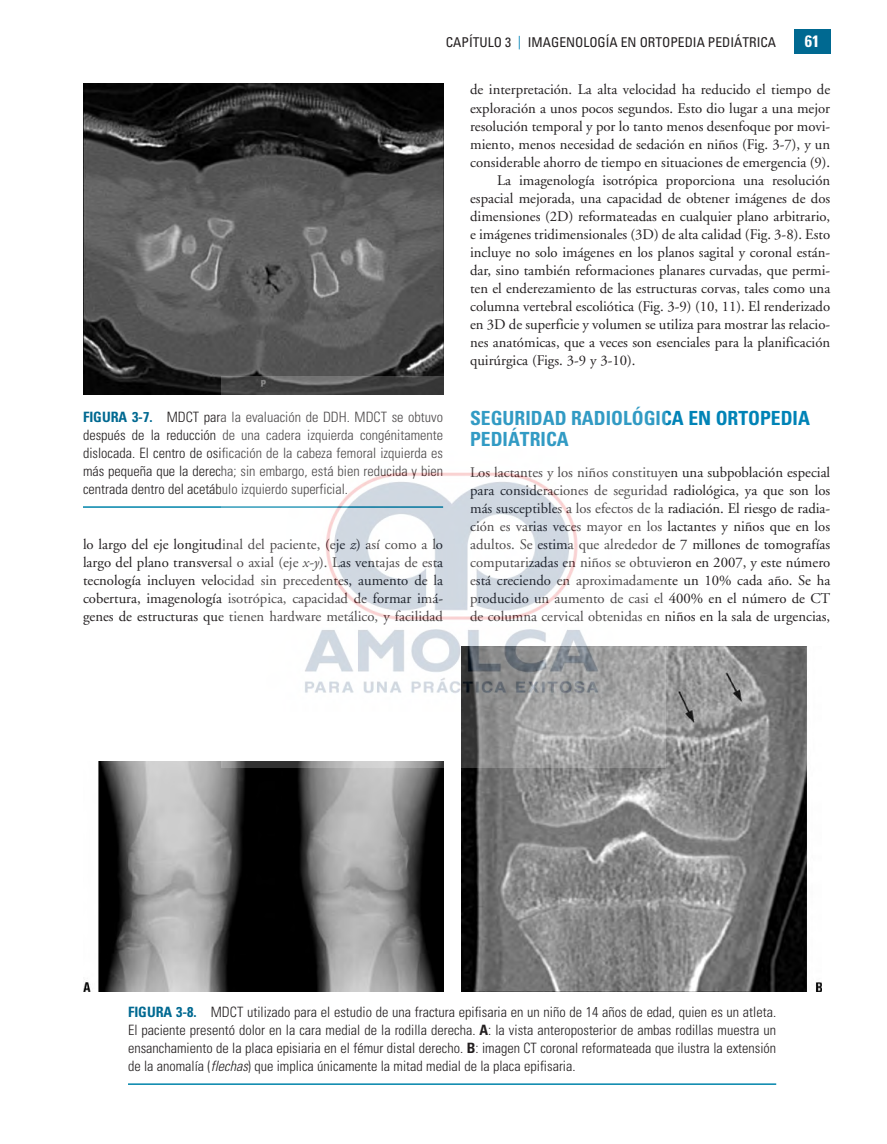
<style>
.page{position:relative;width:887px;height:1144px;background:#fff}
.page>*{position:absolute;margin:0;border:0;box-sizing:border-box;transform-origin:0 0}
.t1{font:700 condensed 19.5px/21px "Univers";color:#0083b6}
.t2{font:700 condensed 16.5px "Univers";color:#fff}
.t3{font:14.7px/18px "Adobe Garamond";color:#231f20;text-align:justify}
.t4{font:300 condensed 14.25px/18px "Univers";color:#231f20;text-align:justify}
.t5{font:condensed 13.5px "Univers";color:#231f20}
.s1{color:#0083b6}
.s2{font-weight:700;color:#006991}
.s3{font-style:italic}
.s4{font-weight:700}
</style>
<div class="page">
<div style="left:794px;top:30px;width:36px;height:24px;background:#006991"></div>
<img style="left:83px;top:84px;width:360px;height:311px">
<hr style="left:83px;top:506px;width:360px;height:2px;background:#0184aa">
<img style="left:83px;top:761px;width:360px;height:230px">
<img style="left:461px;top:646px;width:360px;height:345px">
<hr style="left:128px;top:1083px;width:648px;height:2px;background:#0184aa">
<img style="left:222px;top:376px;width:443px;height:392px">
<p class="t5" style="left:446px;top:34px;width:332px">CAPÍTULO 3 <span class="s1">|</span> IMAGENOLOGÍA EN ORTOPEDIA PEDIÁTRICA</p>
<p class="t2" style="left:805px;top:31px;width:16px">61</p>
<p class="t4" style="left:83px;top:408px;width:362px"><span class="s2">FIGURA 3-7.</span> MDCT para la evaluación de DDH. MDCT se obtuvo después de la reducción de una cadera izquierda congénitamente dislocada. El centro de osificación de la cabeza femoral izquierda es más pequeña que la derecha; sin embargo, está bien reducida y bien centrada dentro del acetábulo izquierdo superficial.</p>
<p class="t3" style="left:83px;top:536px;width:362px">lo largo del eje longitudinal del paciente, (eje <span class="s3">z</span>) así como a lo largo del plano transversal o axial (eje <span class="s3">x-y</span>). Las ventajas de esta tecnología incluyen velocidad sin precedentes, aumento de la cobertura, imagenología isotrópica, capacidad de formar imá&shy;genes de estructuras que tienen hardware metálico, y facilidad</p>
<p class="t3" style="left:470px;top:81px;width:362px">de interpretación. La alta velocidad ha reducido el tiempo de</p>
<p class="t3" style="left:470px;top:99px;width:361px">exploración a unos pocos segundos. Esto dio lugar a una mejor</p>
<p class="t3" style="left:470px;top:117px;width:362px">resolución temporal y por lo tanto menos desenfoque por movi-</p>
<p class="t3" style="left:470px;top:135px;width:361px">miento, menos necesidad de sedación en niños (Fig. 3-7), y un</p>
<p class="t3" style="left:470px;top:153px;width:362px">considerable ahorro de tiempo en situaciones de emergencia (9).</p>
<p class="t3" style="left:497px;top:171px;width:334px">La imagenología isotrópica proporciona una resolución</p>
<p class="t3" style="left:470px;top:189px;width:362px">espacial mejorada, una capacidad de obtener imágenes de dos</p>
<p class="t3" style="left:470px;top:208px;width:362px">dimensiones (2D) reformateadas en cualquier plano arbitrario,</p>
<p class="t3" style="left:470px;top:226px;width:361px">e imágenes tridimensionales (3D) de alta calidad (Fig. 3-8). Esto</p>
<p class="t3" style="left:470px;top:244px;width:362px">incluye no solo imágenes en los planos sagital y coronal están-</p>
<p class="t3" style="left:470px;top:262px;width:362px">dar, sino también reformaciones planares curvadas, que permi-</p>
<p class="t3" style="left:470px;top:280px;width:362px">ten el enderezamiento de las estructuras corvas, tales como una</p>
<p class="t3" style="left:470px;top:298px;width:361px">columna vertebral escoliótica (Fig. 3-9) (10, 11). El renderizado</p>
<p class="t3" style="left:470px;top:316px;width:362px">en 3D de superficie y volumen se utiliza para mostrar las relacio-</p>
<p class="t3" style="left:470px;top:334px;width:362px">nes anatómicas, que a veces son esenciales para la planificación</p>
<p class="t3" style="left:470px;top:352px;width:167px">quirúrgica (Figs. 3-9 y 3-10).</p>
<h1 class="t1" style="left:470px;top:408px;width:341px">SEGURIDAD RADIOLÓGICA EN ORTOPEDIA<br>PEDIÁTRICA</h1>
<p class="t3" style="left:470px;top:463px;width:362px">Los lactantes y los niños constituyen una subpoblación especial para consideraciones de seguridad radiológica, ya que son los más susceptibles a los efectos de la radiación. El riesgo de radia&shy;ción es varias veces mayor en los lactantes y niños que en los adultos. Se estima que alrededor de 7 millones de tomografías computarizadas en niños se obtuvieron en 2007, y este número está creciendo en aproximadamente un 10% cada año. Se ha producido un aumento de casi el 400% en el número de CT de columna cervical obtenidas en niños en la sala de urgencias,</p>
<p class="t4" style="left:128px;top:1003px;width:650px"><span class="s2">FIGURA 3-8.</span> MDCT utilizado para el estudio de una fractura epifisaria en un niño de 14 años de edad, quien es un atleta.<br>El paciente presentó dolor en la cara medial de la rodilla derecha. <span class="s4">A</span>: la vista anteroposterior de ambas rodillas muestra un ensanchamiento de la placa episiaria en el fémur distal derecho. <span class="s4">B</span>: imagen CT coronal reformateada que ilustra la extensión de la anomalía (<span class="s3">flechas</span>) que implica únicamente la mitad medial de la placa epifisaria.</p>
</div>
